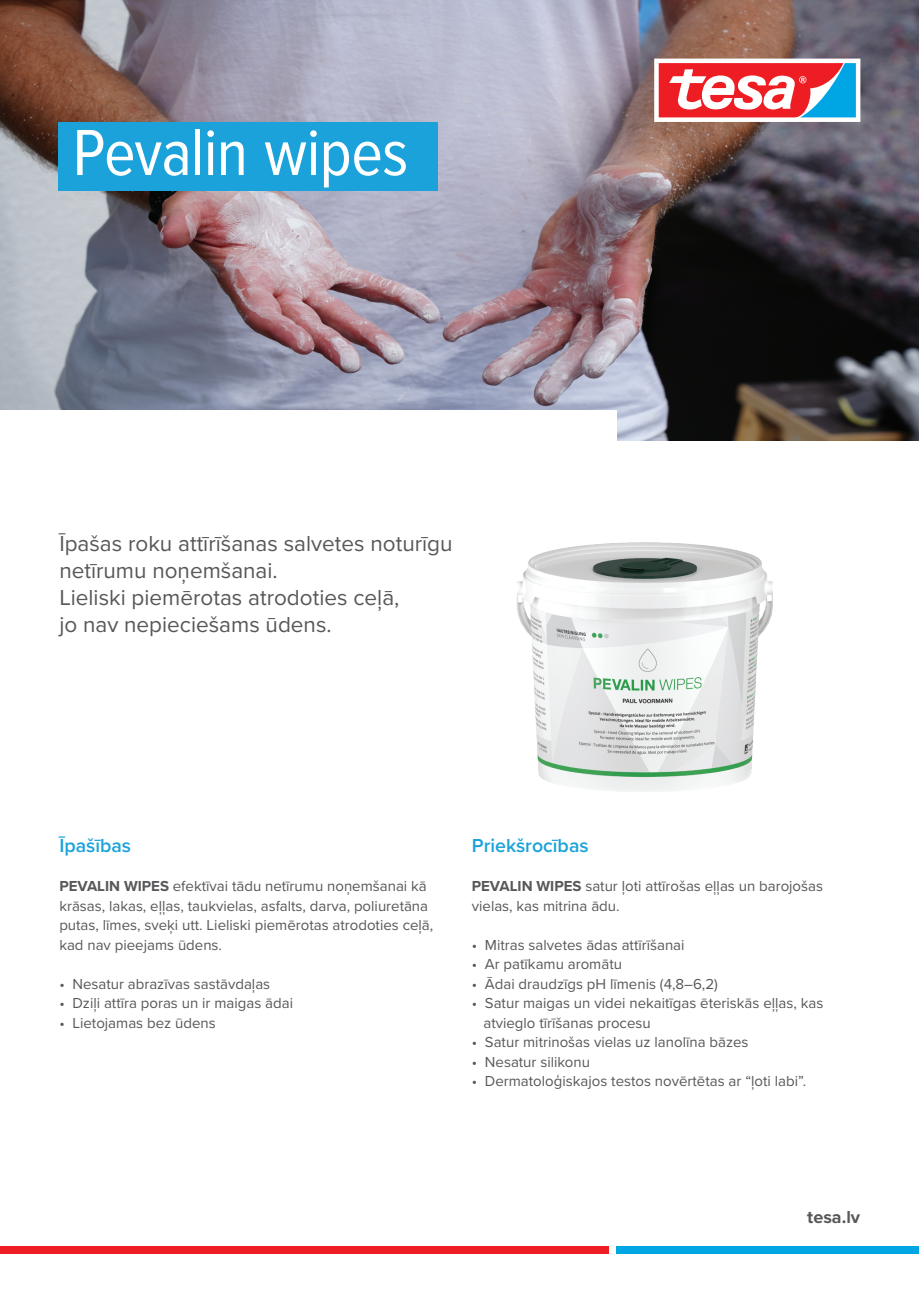
<style>
.page{position:relative;width:919px;height:1289px;background:#fff}
.page>*{position:absolute;margin:0;border:0;box-sizing:border-box;transform-origin:0 0}
.t1{font:67.5px "Proxima Nova Cond";letter-spacing:-.015em;color:#fff}
.t2{font:22.5px/27px "Proxima Nova";color:#57585a}
.t3{font:600 19.5px "Proxima Nova";color:#1ba3da}
.t4{font:700 18px "Proxima Nova";color:#57585a}
.t5{font:15px/19.5px "Proxima Nova";color:#57585a}
.s1{font-weight:700}
</style>
<div class="page">
<img style="left:517px;top:542px;width:256px;height:250px">
<img style="left:0;top:0;width:918px;height:440px">
<div style="left:0;top:410px;width:616px;height:31px;background:#fff"></div>
<svg style="left:654px;top:59px;width:206px;height:63px"></svg>
<div style="left:0;top:1245px;width:608px;height:8px;background:#ee1d23"></div>
<div style="left:616px;top:1245px;width:302px;height:8px;background:#00a6e4"></div>
<div style="left:59px;top:122px;width:379px;height:68px;background:#1ca2da"></div>
<h1 class="t1" style="left:72px;top:103px;width:337px">Pevalin wipes</h1>
<h2 class="t2" style="left:59px;top:529px;width:394px">Īpašas roku attīrīšanas salvetes noturīgu netīrumu noņemšanai.<br>Lieliski piemērotas atrodoties ceļā,<br>jo nav nepieciešams ūdens.</h2>
<h3 class="t3" style="left:59px;top:831px;width:73px">Īpašības</h3>
<p class="t5" style="left:59px;top:875px;width:375px"><span class="s1">PEVALIN WIPES</span> efektīvai tādu netīrumu noņemšanai kā krāsas, lakas, eļļas, taukvielas, asfalts, darva, poliuretāna putas, līmes, sveķi utt. Lieliski piemērotas atrodoties ceļā, kad nav pieejams ūdens.</p>
<p class="t5" style="left:59px;top:973px;width:212px">• Nesatur abrazīvas sastāvdaļas</p>
<p class="t5" style="left:59px;top:992px;width:235px">• Dziļi attīra poras un ir maigas ādai</p>
<p class="t5" style="left:59px;top:1012px;width:158px">• Lietojamas bez ūdens</p>
<h3 class="t3" style="left:472px;top:831px;width:118px">Priekšrocības</h3>
<p class="t5" style="left:472px;top:875px;width:353px"><span class="s1">PEVALIN WIPES</span> satur ļoti attīrošas eļļas un barojošas vielas, kas mitrina ādu.</p>
<p class="t5" style="left:472px;top:934px;width:214px">• Mitras salvetes ādas attīrīšanai</p>
<p class="t5" style="left:472px;top:953px;width:152px">• Ar patīkamu aromātu</p>
<p class="t5" style="left:472px;top:973px;width:247px">• Ādai draudzīgs pH līmenis (4,8–6,2)</p>
<p class="t5" style="left:483px;top:992px;width:341px;text-indent:-12px">• Satur maigas un videi nekaitīgas ēteriskās eļļas, kas atvieglo tīrīšanas procesu</p>
<p class="t5" style="left:472px;top:1031px;width:278px">• Satur mitrinošas vielas uz lanolīna bāzes</p>
<p class="t5" style="left:472px;top:1051px;width:120px">• Nesatur silikonu</p>
<p class="t5" style="left:472px;top:1070px;width:336px">• Dermatoloģiskajos testos novērtētas ar “ļoti labi”.</p>
<p class="t4" style="left:807px;top:1203px;width:54px">tesa.lv</p>
</div>
